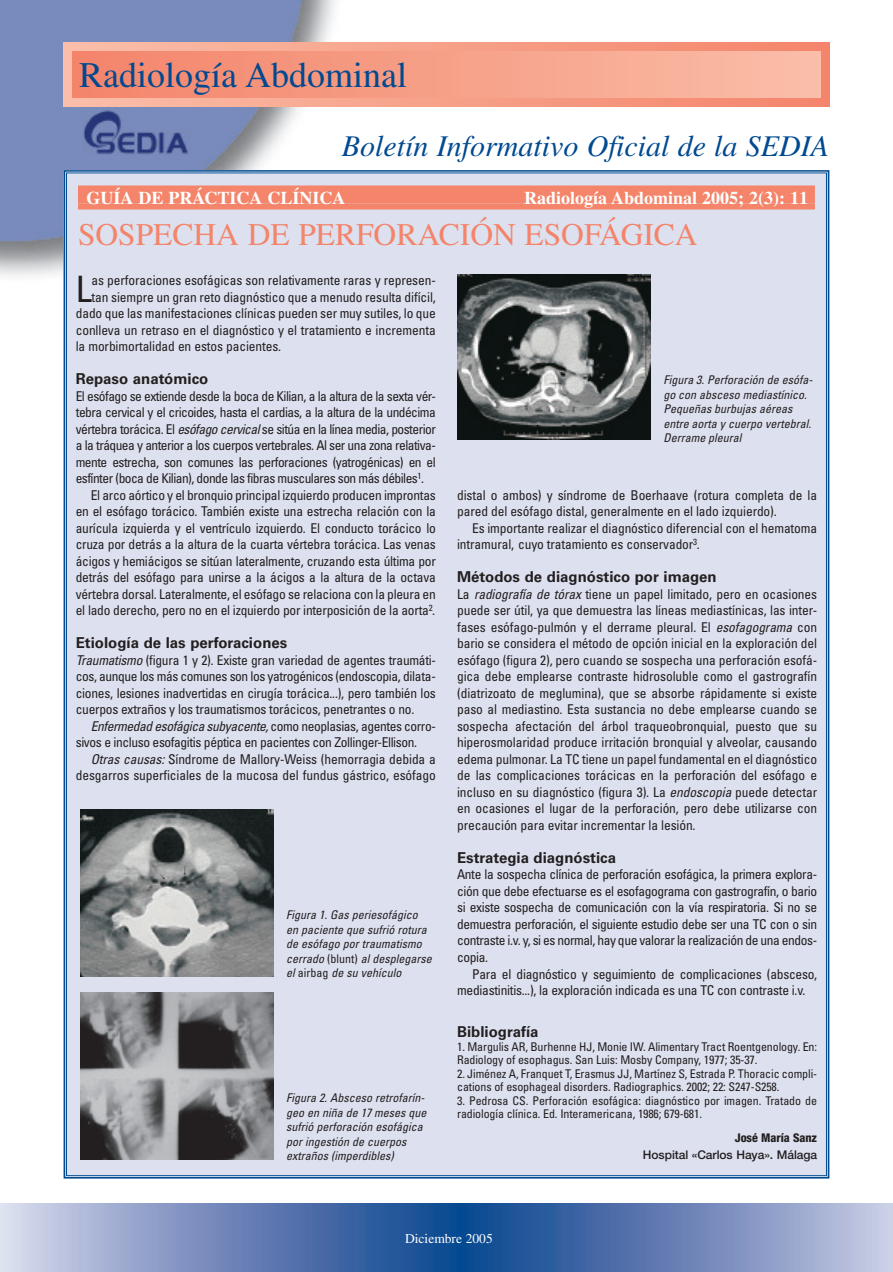
<style>
.page{position:relative;width:893px;height:1272px;background:#fff}
.page>*{position:absolute;margin:0;border:0;box-sizing:border-box;transform-origin:0 0}
.t1{font:condensed 36.3px "Univers LT Std";color:#231f20}
.t2{font:36px "Times LT Std";color:#014990}
.t3{font:31.5px "Times LT Std";color:#f4846a}
.t4{font:italic 30px "Times LT Std";color:#014990}
.t5{font:700 18px "Times LT Std";color:#fff}
.t6{font:700 15px "Univers LT Std";color:#231f20}
.t7{font:condensed 13.5px/16.5px "Univers LT Std";letter-spacing:-.01em;color:#231f20}
.t8{font:13.5px "Times LT Std";color:#fff}
.t9{font:condensed 12px/13.5px "Univers LT Std";letter-spacing:-.01em;color:#231f20}
.t10{font:italic condensed 12px/14.4px "Univers LT Std";color:#231f20}
.t11{font:500 12px "Helvetica Neue LT Std";color:#231f20}
.t12{font:800 condensed 12px "Helvetica Neue LT Std";color:#231f20}
.s1{font-style:italic}
.s2{font-style:normal}
</style>
<div class="page">
<svg style="left:0;top:1203px;width:893px;height:68px;background:#6b87b9"></svg>
<img style="left:0;top:0;width:353px;height:276px">
<div style="left:64px;top:43px;width:765px;height:63px;background:linear-gradient(to right,#fabea9,#f3846a)"></div>
<div style="left:72px;top:51px;width:749px;height:47px;background:linear-gradient(to right,#f3846a,#fabda8)"></div>
<div style="left:63px;top:169px;width:767px;height:1010px;background:#dde1ef"></div>
<div style="left:78px;top:185px;width:737px;height:18px;background:#f4846a"></div>
<div style="left:78px;top:203px;width:737px;height:6px;background:#f4846a"></div>
<img style="left:80px;top:809px;width:194px;height:167px">
<img style="left:80px;top:992px;width:194px;height:167px">
<img style="left:457px;top:275px;width:194px;height:165px">
<h2 class="t2" style="left:79px;top:63px;width:329px">Radiología Abdominal</h2>
<h3 class="t4" style="left:342px;top:136px;width:489px">Boletín Informativo Oficial de la SEDIA</h3>
<h3 class="t5" style="left:87px;top:191px;width:260px">GUÍA DE PRÁCTICA CLÍNICA</h3>
<h3 class="t5" style="left:524px;top:191px;width:285px">Radiología Abdominal 2005; 2(3): 11</h3>
<h3 class="t3" style="left:78px;top:223px;width:621px">SOSPECHA DE PERFORACIÓN ESOFÁGICA</h3>
<h1 class="t1" style="left:76px;top:275px;width:18px">L</h1>
<p class="t7" style="left:92px;top:273px;width:346px">as perforaciones esofágicas son relativamente raras y represen-</p>
<p class="t7" style="left:92px;top:290px;width:346px">tan siempre un gran reto diagnóstico que a menudo resulta difícil,</p>
<p class="t7" style="left:76px;top:306px;width:362px">dado que las manifestaciones clínicas pueden ser muy sutiles, lo que</p>
<p class="t7" style="left:76px;top:323px;width:361px">conlleva un retraso en el diagnóstico y el tratamiento e incrementa</p>
<p class="t7" style="left:76px;top:339px;width:207px">la morbimortalidad en estos pacientes.</p>
<p class="t6" style="left:76px;top:373px;width:134px">Repaso anatómico</p>
<p class="t7" style="left:76px;top:389px;width:362px">El esófago se extiende desde la boca de Kilian, a la altura de la sexta vér-</p>
<p class="t7" style="left:76px;top:405px;width:362px">tebra cervical y el cricoides, hasta el cardias, a la altura de la undécima</p>
<p class="t7" style="left:76px;top:422px;width:362px">vértebra torácica. El <span class="s1">esófago cervical</span> se sitúa en la línea media, posterior</p>
<p class="t7" style="left:76px;top:438px;width:362px">a la tráquea y anterior a los cuerpos vertebrales. Al ser una zona relativa-</p>
<p class="t7" style="left:76px;top:455px;width:362px">mente estrecha, son comunes las perforaciones (yatrogénicas) en el</p>
<p class="t7" style="left:76px;top:471px;width:350px">esfínter (boca de Kilian), donde las fibras musculares son más débiles<sup>1</sup>.</p>
<p class="t7" style="left:91px;top:488px;width:347px">El arco aórtico y el bronquio principal izquierdo producen improntas</p>
<p class="t7" style="left:76px;top:504px;width:362px">en el esófago torácico. También existe una estrecha relación con la</p>
<p class="t7" style="left:76px;top:521px;width:362px">aurícula izquierda y el ventrículo izquierdo. El conducto torácico lo</p>
<p class="t7" style="left:76px;top:537px;width:362px">cruza por detrás a la altura de la cuarta vértebra torácica. Las venas</p>
<p class="t7" style="left:76px;top:554px;width:362px">ácigos y hemiácigos se sitúan lateralmente, cruzando esta última por</p>
<p class="t7" style="left:76px;top:570px;width:362px">detrás del esófago para unirse a la ácigos a la altura de la octava</p>
<p class="t7" style="left:76px;top:587px;width:362px">vértebra dorsal. Lateralmente, el esófago se relaciona con la pleura en</p>
<p class="t7" style="left:76px;top:603px;width:361px">el lado derecho, pero no en el izquierdo por interposición de la aorta<sup>2</sup>.</p>
<p class="t6" style="left:76px;top:637px;width:213px">Etiología de las perforaciones</p>
<p class="t7" style="left:76px;top:653px;width:362px;text-align:justify"><span class="s1">Traumatismo</span> (figura 1 y 2)<span class="s1">.</span> Existe gran variedad de agentes traumáti&shy;cos, aunque los más comunes son los yatrogénicos (endoscopia, dilata&shy;ciones, lesiones inadvertidas en cirugía torácica...), pero también los cuerpos extraños y los traumatismos torácicos, penetrantes o no.</p>
<p class="t7" style="left:76px;top:719px;width:362px;text-indent:15px"><span class="s1">Enfermedad esofágica subyacente,</span> como neoplasias, agentes corro&shy;sivos e incluso esofagitis péptica en pacientes con Zollinger-Ellison.</p>
<p class="t7" style="left:76px;top:752px;width:362px;text-align:right"><span class="s1">Otras causas:</span> Síndrome de Mallory-Weiss (hemorragia debida a desgarros superficiales de la mucosa del fundus gástrico, esófago</p>
<p class="t10" style="left:286px;top:908px;width:147px">Figura 1. Gas periesofágico en paciente que sufrió rotura de esófago por traumatismo cerrado <span class="s2">(blunt)</span> al desplegarse el <span class="s2">airbag</span> de su vehículo</p>
<p class="t10" style="left:286px;top:1091px;width:142px">Figura 2. Absceso retrofarín&shy;geo en niña de 17 meses que sufrió perforación esofágica por ingestión de cuerpos extraños (imperdibles)</p>
<p class="t10" style="left:663px;top:374px;width:151px">Figura 3. Perforación de esófa&shy;go con absceso mediastínico.<br>Pequeñas burbujas aéreas entre aorta y cuerpo vertebral.<br>Derrame pleural</p>
<p class="t7" style="left:457px;top:488px;width:362px">distal o ambos) y síndrome de Boerhaave (rotura completa de la pared del esófago distal, generalmente en el lado izquierdo).</p>
<p class="t7" style="left:457px;top:521px;width:362px;text-indent:15px">Es importante realizar el diagnóstico diferencial con el hematoma intramural, cuyo tratamiento es conservador<sup>3</sup>.</p>
<p class="t6" style="left:457px;top:571px;width:261px">Métodos de diagnóstico por imagen</p>
<p class="t7" style="left:457px;top:587px;width:362px;text-align:justify">La <span class="s1">radiografía de tórax</span> tiene un papel limitado, pero en ocasiones puede ser útil, ya que demuestra las líneas mediastínicas, las inter&shy;fases esófago-pulmón y el derrame pleural. El <span class="s1">esofagograma</span> con bario se considera el método de opción inicial en la exploración del esófago (figura 2), pero cuando se sospecha una perforación esofá&shy;gica debe emplearse contraste hidrosoluble como el gastrografín (diatrizoato de meglumina), que se absorbe rápidamente si existe paso al mediastino. Esta sustancia no debe emplearse cuando se sospecha afectación del árbol traqueobronquial, puesto que su hiperosmolaridad produce irritación bronquial y alveolar, causando edema pulmonar. La TC tiene un papel fundamental en el diagnóstico de las complicaciones torácicas en la perforación del esófago e incluso en su diagnóstico (figura 3). La <span class="s1">endoscopia</span> puede detectar en ocasiones el lugar de la perforación, pero debe utilizarse con precaución para evitar incrementar la lesión.</p>
<p class="t6" style="left:457px;top:852px;width:161px">Estrategia diagnóstica</p>
<p class="t7" style="left:457px;top:867px;width:362px;text-align:justify">Ante la sospecha clínica de perforación esofágica, la primera explora&shy;ción que debe efectuarse es el esofagograma con gastrografín, o bario si existe sospecha de comunicación con la vía respiratoria. Si no se demuestra perforación, el siguiente estudio debe ser una TC con o sin contraste i.v. y, si es normal, hay que valorar la realización de una endos&shy;copia.</p>
<p class="t7" style="left:457px;top:966px;width:362px;text-indent:15px">Para el diagnóstico y seguimiento de complicaciones (absceso, mediastinitis...), la exploración indicada es una TC con contraste i.v.</p>
<p class="t6" style="left:457px;top:1026px;width:83px">Bibliografía</p>
<p class="t9" style="left:457px;top:1040px;width:362px">1. Margulis AR, Burhenne HJ, Monie IW. Alimentary Tract Roentgenology. En:<br>Radiology of esophagus. San Luis: Mosby Company, 1977; 35-37.</p>
<p class="t9" style="left:457px;top:1067px;width:362px">2. Jiménez A, Franquet T, Erasmus JJ, Martínez S, Estrada P. Thoracic compli&shy;cations of esophageal disorders. Radiographics. 2002; 22: S247-S258.</p>
<p class="t9" style="left:457px;top:1094px;width:362px">3. Pedrosa CS. Perforación esofágica: diagnóstico por imagen. Tratado de radiología clínica. Ed. Interamericana, 1986; 679-681.</p>
<p class="t12" style="left:735px;top:1133px;width:84px">José María Sanz</p>
<p class="t11" style="left:643px;top:1149px;width:176px">Hospital «Carlos Haya». Málaga</p>
<p class="t8" style="left:405px;top:1233px;width:89px">Diciembre 2005</p>
</div>
